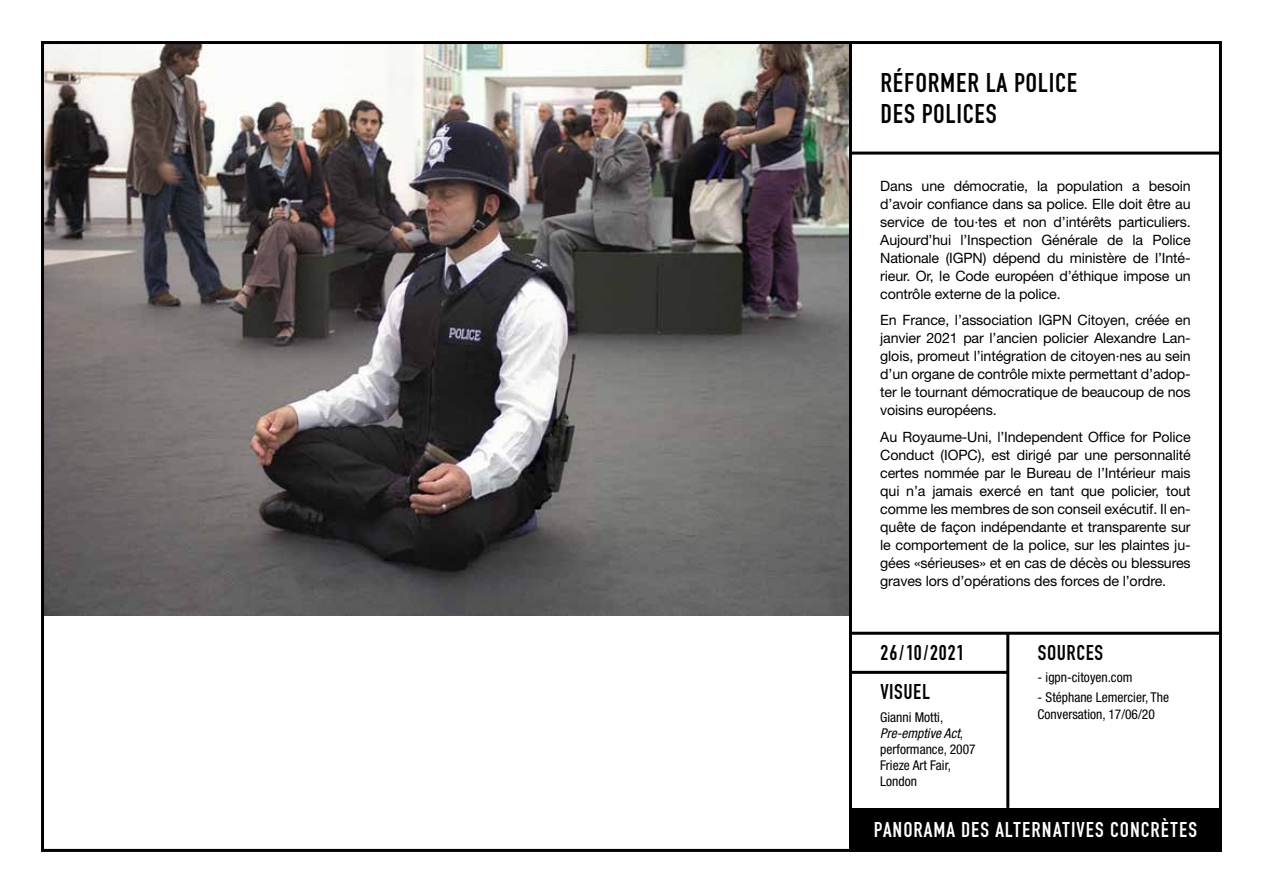
<style>
.page{position:relative;width:1263px;height:893px;background:#fff}
.page>*{position:absolute;margin:0;border:0;box-sizing:border-box;transform-origin:0 0}
.t1{font:28.5px "Fette Engschrift DOT";color:#000}
.t2{font:22.5px "Fette Engschrift DOT";color:#fff}
.t3{font:22.5px "Fette Engschrift DOT";letter-spacing:.01em;color:#000}
.t4{font:14.25px/18px "Helvetica Neue LT Std";letter-spacing:-.01em;color:#000;text-align:justify}
.t5{font:condensed 13.5px/16.2px "Helvetica Neue LT Std";color:#000}
.s1{font-style:italic}
</style>
<div class="page">
<img style="left:45px;top:45px;width:803px;height:571px">
<div style="left:850px;top:808px;width:370px;height:42px;background:#000"></div>
<hr style="left:850px;top:671px;width:158px;height:3px;background:#000">
<hr style="left:1006px;top:633px;width:3px;height:175px;background:#000">
<hr style="left:850px;top:152px;width:370px;height:3px;background:#000">
<hr style="left:850px;top:632px;width:370px;height:3px;background:#000">
<div style="left:849px;top:41px;width:373px;height:811px;border:3px solid #000"></div>
<h1 class="t1" style="left:880px;top:67px;width:26px">RÉFORMER</h1>
<h1 class="t1" style="left:986px;top:67px;width:40px">LA POLICE</h1>
<h1 class="t1" style="left:880px;top:98px;width:53px">DES POLICES</h1>
<p class="t4" style="left:880px;top:177px;width:312px">Dans une démocratie, la population a besoin d’avoir confiance dans sa police. Elle doit être au service de tou·tes et non d’intérêts particuliers.<br>Aujourd’hui l’Inspection Générale de la Police Nationale (IGPN) dépend du ministère de l’Inté&shy;rieur. Or, le Code européen d’éthique impose un contrôle externe de la police.</p>
<p class="t4" style="left:880px;top:311px;width:312px">En France, l’association IGPN Citoyen, créée en janvier 2021 par l’ancien policier Alexandre Lan&shy;glois, promeut l’intégration de citoyen·nes au sein d’un organe de contrôle mixte permettant d’adop&shy;ter le tournant démocratique de beaucoup de nos voisins européens.</p>
<p class="t4" style="left:880px;top:428px;width:312px">Au Royaume-Uni, l’Independent Office for Police Conduct (IOPC), est dirigé par une personnalité certes nommée par le Bureau de l’Intérieur mais qui n’a jamais exercé en tant que policier, tout comme les membres de son conseil exécutif. Il en&shy;quête de façon indépendante et transparente sur le comportement de la police, sur les plaintes ju&shy;gées «sérieuses» et en cas de décès ou blessures graves lors d’opérations des forces de l’ordre.</p>
<h2 class="t3" style="left:880px;top:640px;width:86px">26/10/2021</h2>
<h2 class="t3" style="left:1038px;top:640px;width:20px">SOURCES</h2>
<h2 class="t3" style="left:880px;top:679px;width:10px">VISUEL</h2>
<p class="t5" style="left:1037px;top:669px;width:96px">- igpn-citoyen.com</p>
<p class="t5" style="left:1037px;top:689px;width:133px">- Stéphane Lemercier, The</p>
<p class="t5" style="left:880px;top:709px;width:64px">Gianni Motti,</p>
<p class="t5" style="left:1037px;top:706px;width:119px">Conversation, 17/06/20</p>
<p class="t5" style="left:880px;top:725px;width:97px"><span class="s1">Pre-emptive Act</span>, performance, 2007<br>Frieze Art Fair,<br>London</p>
<h2 class="t2" style="left:874px;top:817px;width:21px">PANORAMA</h2>
<h2 class="t2" style="left:961px;top:817px;width:45px">DES ALTERNATI</h2>
<h2 class="t2" style="left:1076px;top:817px;width:45px">VES CONCR</h2>
<h2 class="t2" style="left:1161px;top:817px;width:20px">ÈTES</h2>
</div>
